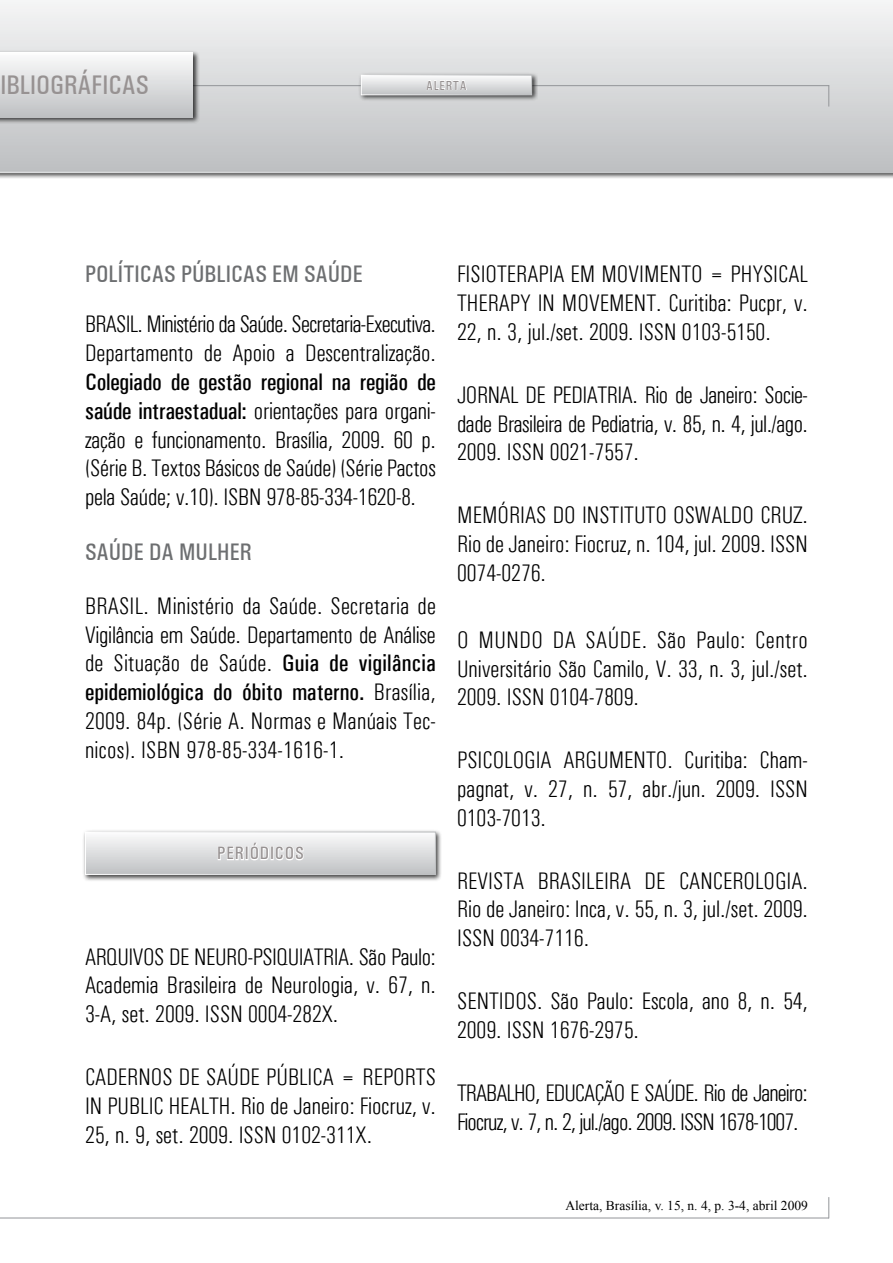
<style>
.page{position:relative;width:893px;height:1263px;background:#fff}
.page>*{position:absolute;margin:0;border:0;box-sizing:border-box;transform-origin:0 0}
.t1{font:500 27px "Univers Condensed";color:#979292}
.t2{font:300 condensed 24px/28.8px "Univers";color:#000;text-align:justify}
.t3{font:300 condensed 24px/28.8px "Univers";letter-spacing:-.03em;color:#000}
.t4{font:300 condensed 24px/28.8px "Univers";letter-spacing:-.04em;color:#000}
.t5{font:500 24px "Univers Condensed";letter-spacing:-.01em;color:#000}
.t6{font:500 24px "Univers Condensed";color:#6d6f71}
.t7{font:500 18px "Univers Condensed";letter-spacing:.05em;color:#979292}
.t8{font:13.5px "Times New Roman";color:#000}
.t9{font:500 13.2px "Univers Condensed";letter-spacing:.05em;color:#979292}
.s1{font-family:"Univers Condensed";font-weight:500;font-stretch:normal}
.s2{font-family:"Univers";font-weight:300;font-stretch:condensed}
</style>
<div class="page">
<div style="left:82px;top:829px;width:361px;height:52px;background:#000;opacity:.75"></div>
<div style="left:86px;top:832px;width:349px;height:42px;background:linear-gradient(to bottom,#fbfbfc,#c1c3c5)"></div>
<svg style="left:217px;top:842px;width:88px;height:19px"></svg>
<div style="left:85px;top:832px;width:351px;height:43px;border:1px solid #fff"></div>
<div style="left:0;top:0;width:893px;height:180px;background:#000;opacity:.75"></div>
<svg style="left:0;top:0;width:893px;height:173px;background:#d8dadb"></svg>
<hr style="left:193px;top:85px;width:636px;height:1px;background:#939598">
<hr style="left:0;top:1217px;width:829px;height:1px;background:#939598">
<div style="left:358px;top:72px;width:180px;height:30px;background:#000;opacity:.75"></div>
<svg style="left:363px;top:77px;width:167px;height:16px;background:#dddfe0"></svg>
<svg style="left:426px;top:80px;width:41px;height:10px"></svg>
<div style="left:361px;top:75px;width:171px;height:20px;border:1px solid #fff"></div>
<svg style="left:828px;top:1197px;width:1px;height:21px"></svg>
<svg style="left:828px;top:86px;width:1px;height:21px"></svg>
<div style="left:0;top:50px;width:200px;height:74px;background:#000;opacity:.75"></div>
<div style="left:0;top:52px;width:193px;height:65px;background:linear-gradient(to bottom,#fcfcfc,#bec0c3)"></div>
<p class="t1" style="left:0;top:69px;width:12px">ibliogr</p>
<p class="t1" style="left:78px;top:69px;width:58px">áficas</p>
<p class="t9" style="left:426px;top:77px;width:42px">ALERTA</p>
<p class="t6" style="left:85px;top:260px;width:279px">POLÍTICAS PÚBLICAS EM SAÚDE</p>
<p class="t3" style="left:85px;top:310px;width:352px">BRASIL. Ministério da Saúde. Secretaria-Executiva.<br>Departamento de Apoio a Descentralização.</p>
<p class="t5" style="left:85px;top:368px;width:352px">Colegiado de gestão regional na região de</p>
<p class="t2" style="left:85px;top:396px;width:352px"><span class="s1">saúde intraestadual:</span> orientações para organi&shy;zação e funcionamento. Brasília, 2009. 60 p. (Série B. Textos Básicos de Saúde) (Série Pactos pela Saúde; v.10). ISBN 978-85-334-1620-8.</p>
<p class="t6" style="left:85px;top:537px;width:168px">SAÚDE DA MULHER</p>
<p class="t2" style="left:85px;top:591px;width:352px">BRASIL. Ministério da Saúde. Secretaria de Vigilância em Saúde. Departamento de Análise de Situação de Saúde. <span class="s1">Guia de vigilância</span></p>
<p class="t5" style="left:85px;top:678px;width:352px">epidemiológica do óbito materno. <span class="s2">Brasília,</span></p>
<p class="t2" style="left:85px;top:707px;width:352px">2009. 84p. (Série A. Normas e Manúais Tec&shy;nicos). ISBN 978-85-334-1616-1.</p>
<p class="t7" style="left:217px;top:843px;width:88px">PERIÓDICOS</p>
<p class="t2" style="left:85px;top:943px;width:352px">ARQUIVOS DE NEURO-PSIQUIATRIA. São Paulo:<br>Academia Brasileira de Neurologia, v. 67, n.<br>3-A, set. 2009. ISSN 0004-282X.</p>
<p class="t2" style="left:85px;top:1063px;width:352px">CADERNOS DE SAÚDE PÚBLICA = REPORTS IN PUBLIC HEALTH. Rio de Janeiro: Fiocruz, v.<br>25, n. 9, set. 2009. ISSN 0102-311X.</p>
<p class="t2" style="left:457px;top:260px;width:352px">FISIOTERAPIA EM MOVIMENTO = PHYSICAL THERAPY IN MOVEMENT. Curitiba: Pucpr, v.<br>22, n. 3, jul./set. 2009. ISSN 0103-5150.</p>
<p class="t2" style="left:457px;top:380px;width:352px">JORNAL DE PEDIATRIA. Rio de Janeiro: Socie&shy;dade Brasileira de Pediatria, v. 85, n. 4, jul./ago.<br>2009. ISSN 0021-7557.</p>
<p class="t2" style="left:457px;top:501px;width:352px">MEMÓRIAS DO INSTITUTO OSWALDO CRUZ.<br>Rio de Janeiro: Fiocruz, n. 104, jul. 2009. ISSN 0074-0276.</p>
<p class="t2" style="left:457px;top:625px;width:352px">O MUNDO DA SAÚDE. São Paulo: Centro Universitário São Camilo, V. 33, n. 3, jul./set.<br>2009. ISSN 0104-7809.</p>
<p class="t2" style="left:457px;top:746px;width:352px">PSICOLOGIA ARGUMENTO. Curitiba: Cham&shy;pagnat, v. 27, n. 57, abr./jun. 2009. ISSN 0103-7013.</p>
<p class="t2" style="left:457px;top:866px;width:352px">REVISTA BRASILEIRA DE CANCEROLOGIA.<br>Rio de Janeiro: Inca, v. 55, n. 3, jul./set. 2009.<br>ISSN 0034-7116.</p>
<p class="t2" style="left:457px;top:987px;width:352px">SENTIDOS. São Paulo: Escola, ano 8, n. 54,<br>2009. ISSN 1676-2975.</p>
<p class="t4" style="left:457px;top:1078px;width:352px">TRABALHO, EDUCAÇÃO E SAÚDE. Rio de Janeiro:<br>Fiocruz, v. 7, n. 2, jul./ago. 2009. ISSN 1678-1007.</p>
<p class="t8" style="left:565px;top:1196px;width:244px">Alerta, Brasília, v. 15, n. 4, p. 3-4, abril 2009</p>
</div>
